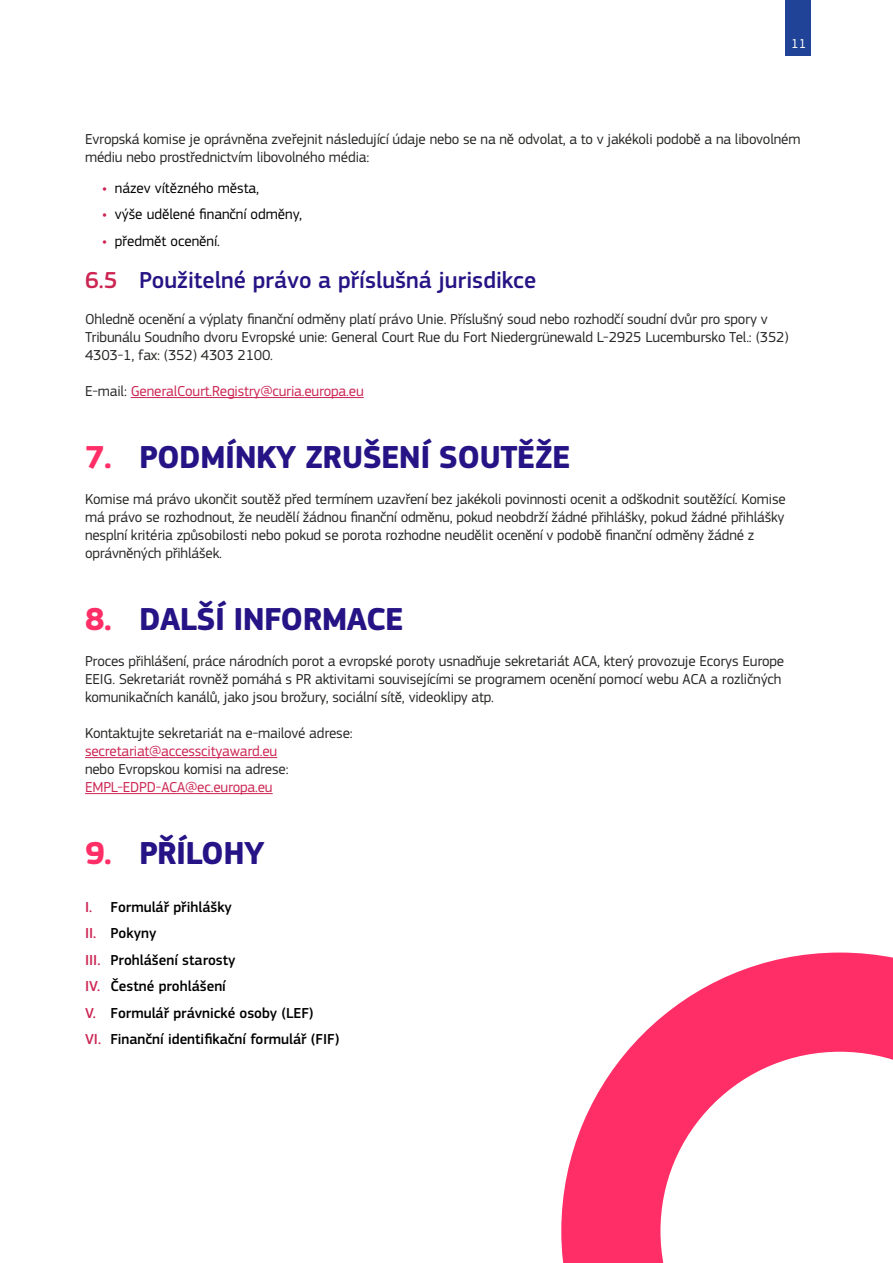
<style>
.page{position:relative;width:893px;height:1263px;background:#fff}
.page>*{position:absolute;margin:0;border:0;box-sizing:border-box;transform-origin:0 0}
.Heading__H1{font:700 33px "EC Square Sans Pro";letter-spacing:-.02em;color:#261385}
.Heading__H2{font:500 24px "EC Square Sans Pro";color:#261385}
.Body_Copy__P{font:15px/18px "EC Square Sans Pro";letter-spacing:-.01em;color:#282827}
.t1{font:500 15px "EC Square Sans Pro";color:#000}
.t2{font:15px "EC Square Sans Pro";color:#000}
.Body_Copy__P-2{font:15px "EC Square Sans Pro";letter-spacing:-.01em;color:#cc2552}
.t3{font:13.5px "EC Square Sans Pro";color:#fff}
.s1{font-weight:500;color:#cc2552}
.s2{color:#cc2552}
.s3{color:#282827}
.s4{color:#ff2e67}
</style>
<div class="page">
<hr style="left:131px;top:397px;width:233px;height:1px;background:#cc2552">
<hr style="left:85px;top:757px;width:192px;height:1px;background:#cc2552">
<hr style="left:85px;top:793px;width:188px;height:1px;background:#cc2552">
<svg style="left:561px;top:952px;width:332px;height:311px"></svg>
<div style="left:785px;top:0;width:26px;height:56px;background:#204398"></div>
<p class="t3" style="left:791px;top:36px;width:17px">11</p>
<p class="Body_Copy__P" style="left:85px;top:130px;width:717px">Evropská komise je oprávněna zveřejnit následující údaje nebo se na ně odvolat, a to v jakékoli podobě a na libovolném médiu nebo prostřednictvím libovolného média:</p>
<p class="t2" style="left:102px;top:179px;width:159px"><span class="s1">•</span> název vítězného města,</p>
<p class="t2" style="left:102px;top:206px;width:202px"><span class="s1">•</span> výše udělené finanční odměny,</p>
<p class="t2" style="left:102px;top:232px;width:119px"><span class="s1">•</span> předmět ocenění.</p>
<h2 class="Heading__H2" style="left:85px;top:266px;width:453px"><span class="s2">6.5</span> Použitelné právo a příslušná jurisdikce</h2>
<p class="Body_Copy__P" style="left:85px;top:310px;width:705px">Ohledně ocenění a výplaty finanční odměny platí právo Unie. Příslušný soud nebo rozhodčí soudní dvůr pro spory v<br>Tribunálu Soudního dvoru Evropské unie: General Court Rue du Fort Niedergrünewald L-2925 Lucembursko Tel.: (352)<br>4303-1, fax: (352) 4303 2100.</p>
<p class="Body_Copy__P-2" style="left:85px;top:382px;width:280px"><span class="s3">E-mail:</span> GeneralCourt.Registry@curia.europa.eu</p>
<h1 class="Heading__H1" style="left:85px;top:437px;width:487px"><span class="s4">7.</span> PODMÍNKY ZRUŠENÍ SOUTĚŽE</h1>
<p class="Body_Copy__P" style="left:85px;top:490px;width:702px">Komise má právo ukončit soutěž před termínem uzavření bez jakékoli povinnosti ocenit a odškodnit soutěžící. Komise má právo se rozhodnout, že neudělí žádnou finanční odměnu, pokud neobdrží žádné přihlášky, pokud žádné přihlášky nesplní kritéria způsobilosti nebo pokud se porota rozhodne neudělit ocenění v podobě finanční odměny žádné z oprávněných přihlášek.</p>
<h1 class="Heading__H1" style="left:85px;top:599px;width:320px"><span class="s4">8.</span> DALŠÍ INFORMACE</h1>
<p class="Body_Copy__P" style="left:85px;top:652px;width:701px">Proces přihlášení, práce národních porot a evropské poroty usnadňuje sekretariát ACA, který provozuje Ecorys Europe<br>EEIG. Sekretariát rovněž pomáhá s PR aktivitami souvisejícími se programem ocenění pomocí webu ACA a rozličných komunikačních kanálů, jako jsou brožury, sociální sítě, videoklipy atp.</p>
<p class="Body_Copy__P" style="left:85px;top:724px;width:269px">Kontaktujte sekretariát na e-mailové adrese: <span class="s2">secretariat@accesscityaward.eu<br></span>nebo Evropskou komisi na adrese:<br><span class="s2">EMPL-EDPD-ACA@ec.europa.eu</span></p>
<h1 class="Heading__H1" style="left:85px;top:833px;width:181px"><span class="s4">9.</span> PŘÍLOHY</h1>
<p class="t1" style="left:85px;top:898px;width:148px"><span class="s2">I.</span> Formulář přihlášky</p>
<p class="t1" style="left:85px;top:925px;width:73px"><span class="s2">II.</span> Pokyny</p>
<p class="t1" style="left:85px;top:951px;width:152px"><span class="s2">III.</span> Prohlášení starosty</p>
<p class="t1" style="left:85px;top:978px;width:142px"><span class="s2">IV.</span> Čestné prohlášení</p>
<p class="t1" style="left:85px;top:1004px;width:230px"><span class="s2">V.</span> Formulář právnické osoby (LEF)</p>
<p class="t1" style="left:85px;top:1031px;width:256px"><span class="s2">VI.</span> Finanční identifikační formulář (FIF)</p>
</div>
